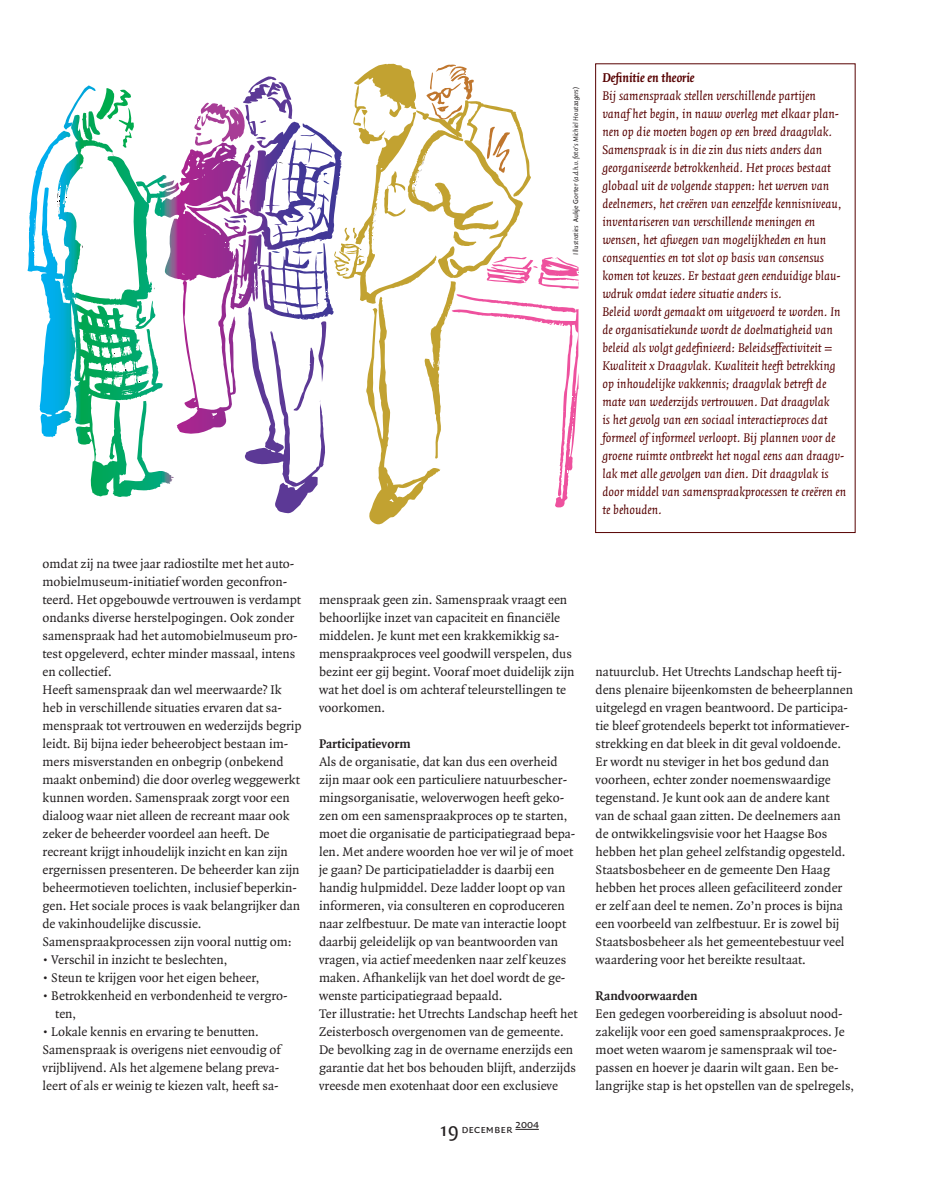
<style>
.page{position:relative;width:936px;height:1191px;background:#fff}
.page>*{position:absolute;margin:0;border:0;box-sizing:border-box;transform-origin:0 0}
.t1{font:13.5px/18px "Quadraat";color:#231f20}
.t2{font:italic 13.5px/18px "Quadraat";color:#570202}
.t3{font:700 13.5px "Quadraat";color:#231f20}
.t4{font:italic 700 13.5px "Quadraat";color:#570202}
.t5{font:12px "Quadraat Sans Caps";color:#231f20}
.t6{font:italic 7.5px "Quadraat Sans";color:#231f20}
.s1{font-style:normal}
.s2{font-family:"Quadraat Sans";font-size:21px}
</style>
<div class="page">
<svg style="left:515px;top:1129px;width:24px;height:1px"></svg>
<svg style="left:165px;top:188px;width:11px;height:4px"></svg>
<svg style="left:33px;top:217px;width:2px;height:20px"></svg>
<svg style="left:55px;top:85px;width:87px;height:311px"></svg>
<svg style="left:86px;top:431px;width:6px;height:10px"></svg>
<svg style="left:182px;top:64px;width:396px;height:461px"></svg>
<div style="left:595px;top:63px;width:260px;height:470px;border:1px solid #570202"></div>
<p class="t6" style="left:571px;top:254px;width:169px;rotate:-90deg">Illustraties <span class="s1">Aukje Gorter (</span>a.d.h.v. foto’s Michiel Houtzagers)</p>
<p class="t4" style="left:602px;top:70px;width:94px">Definitie en theorie</p>
<p class="t2" style="left:602px;top:87px;width:245px">Bij samenspraak stellen verschillende partijen vanaf het begin, in nauw overleg met elkaar plan&shy;nen op die moeten bogen op een breed draagvlak.<br>Samenspraak is in die zin dus niets anders dan georganiseerde betrokkenheid. Het proces bestaat globaal uit de volgende stappen: het werven van deelnemers, het creëren van eenzelfde kennisniveau, inventariseren van verschillende meningen en wensen, het afwegen van mogelijkheden en hun consequenties en tot slot op basis van consensus komen tot keuzes. Er bestaat geen eenduidige blau&shy;wdruk omdat iedere situatie anders is.<br>Beleid wordt gemaakt om uitgevoerd te worden. In de organisatiekunde wordt de doelmatigheid van beleid als volgt gedefinieerd: Beleidseffectiviteit = Kwaliteit x Draagvlak. Kwaliteit heeft betrekking op inhoudelijke vakkennis; draagvlak betreft de mate van wederzijds vertrouwen. Dat draagvlak<br>is het gevolg van een sociaal interactieproces dat formeel of informeel verloopt. Bij plannen voor de groene ruimte ontbreekt het nogal eens aan draagv&shy;lak met alle gevolgen van dien. Dit draagvlak is door middel van samenspraakprocessen te creëren en te behouden.</p>
<p class="t1" style="left:43px;top:555px;width:261px">omdat zij na twee jaar radiostilte met het auto&shy;mobielmuseum-initiatief worden geconfron&shy;teerd. Het opgebouwde vertrouwen is verdampt ondanks diverse herstelpogingen. Ook zonder samenspraak had het automobielmuseum pro&shy;test opgeleverd, echter minder massaal, intens en collectief.<br>Heeft samenspraak dan wel meerwaarde? Ik heb in verschillende situaties ervaren dat sa&shy;menspraak tot vertrouwen en wederzijds begrip leidt. Bij bijna ieder beheerobject bestaan im&shy;mers misverstanden en onbegrip (onbekend maakt onbemind) die door overleg weggewerkt kunnen worden. Samenspraak zorgt voor een dialoog waar niet alleen de recreant maar ook zeker de beheerder voordeel aan heeft. De recreant krijgt inhoudelijk inzicht en kan zijn ergernissen presenteren. De beheerder kan zijn beheermotieven toelichten, inclusief beperkin&shy;gen. Het sociale proces is vaak belangrijker dan de vakinhoudelijke discussie.<br>Samenspraakprocessen zijn vooral nuttig om:</p>
<p class="t1" style="left:43px;top:951px;width:186px">• Verschil in inzicht te beslechten,</p>
<p class="t1" style="left:43px;top:969px;width:218px">• Steun te krijgen voor het eigen beheer,</p>
<p class="t1" style="left:55px;top:987px;width:234px;text-indent:-13px">• Betrokkenheid en verbondenheid te vergro&shy;ten,</p>
<p class="t1" style="left:43px;top:1023px;width:240px">• Lokale kennis en ervaring te benutten.<br>Samenspraak is overigens niet eenvoudig of vrijblijvend. Als het algemene belang preva&shy;leert of als er weinig te kiezen valt, heeft sa-</p>
<p class="t1" style="left:319px;top:591px;width:257px">menspraak geen zin. Samenspraak vraagt een behoorlijke inzet van capaciteit en financiële middelen. Je kunt met een krakkemikkig sa&shy;menspraakproces veel goodwill verspelen, dus bezint eer gij begint. Vooraf moet duidelijk zijn wat het doel is om achteraf teleurstellingen te voorkomen.</p>
<p class="t3" style="left:319px;top:736px;width:93px">Participatievorm</p>
<p class="t1" style="left:319px;top:753px;width:260px">Als de organisatie, dat kan dus een overheid zijn maar ook een particuliere natuurbescher&shy;mingsorganisatie, weloverwogen heeft geko&shy;zen om een samenspraakproces op te starten, moet die organisatie de participatiegraad bepa&shy;len. Met andere woorden hoe ver wil je of moet je gaan? De participatieladder is daarbij een handig hulpmiddel. Deze ladder loopt op van informeren, via consulteren en coproduceren naar zelfbestuur. De mate van interactie loopt daarbij geleidelijk op van beantwoorden van vragen, via actief meedenken naar zelf keuzes maken. Afhankelijk van het doel wordt de ge&shy;wenste participatiegraad bepaald.<br>Ter illustratie: het Utrechts Landschap heeft het Zeisterbosch overgenomen van de gemeente.<br>De bevolking zag in de overname enerzijds een garantie dat het bos behouden blijft, anderzijds vreesde men exotenhaat door een exclusieve</p>
<p class="t5" style="left:439px;top:1121px;width:101px"><span class="s2">19</span> december 2004</p>
<p class="t1" style="left:595px;top:663px;width:259px">natuurclub. Het Utrechts Landschap heeft tij&shy;dens plenaire bijeenkomsten de beheerplannen uitgelegd en vragen beantwoord. De participa&shy;tie bleef grotendeels beperkt tot informatiever&shy;strekking en dat bleek in dit geval voldoende.<br>Er wordt nu steviger in het bos gedund dan voorheen, echter zonder noemenswaardige tegenstand. Je kunt ook aan de andere kant<br>van de schaal gaan zitten. De deelnemers aan de ontwikkelingsvisie voor het Haagse Bos hebben het plan geheel zelfstandig opgesteld.<br>Staatsbosbeheer en de gemeente Den Haag hebben het proces alleen gefaciliteerd zonder er zelf aan deel te nemen. Zo’n proces is bijna een voorbeeld van zelfbestuur. Er is zowel bij Staatsbosbeheer als het gemeentebestuur veel waardering voor het bereikte resultaat.</p>
<p class="t3" style="left:595px;top:988px;width:103px">Randvoorwaarden</p>
<p class="t1" style="left:595px;top:1005px;width:260px">Een gedegen voorbereiding is absoluut nood&shy;zakelijk voor een goed samenspraakproces. Je moet weten waarom je samenspraak wil toe&shy;passen en hoever je daarin wilt gaan. Een be&shy;langrijke stap is het opstellen van de spelregels,</p>
</div>
